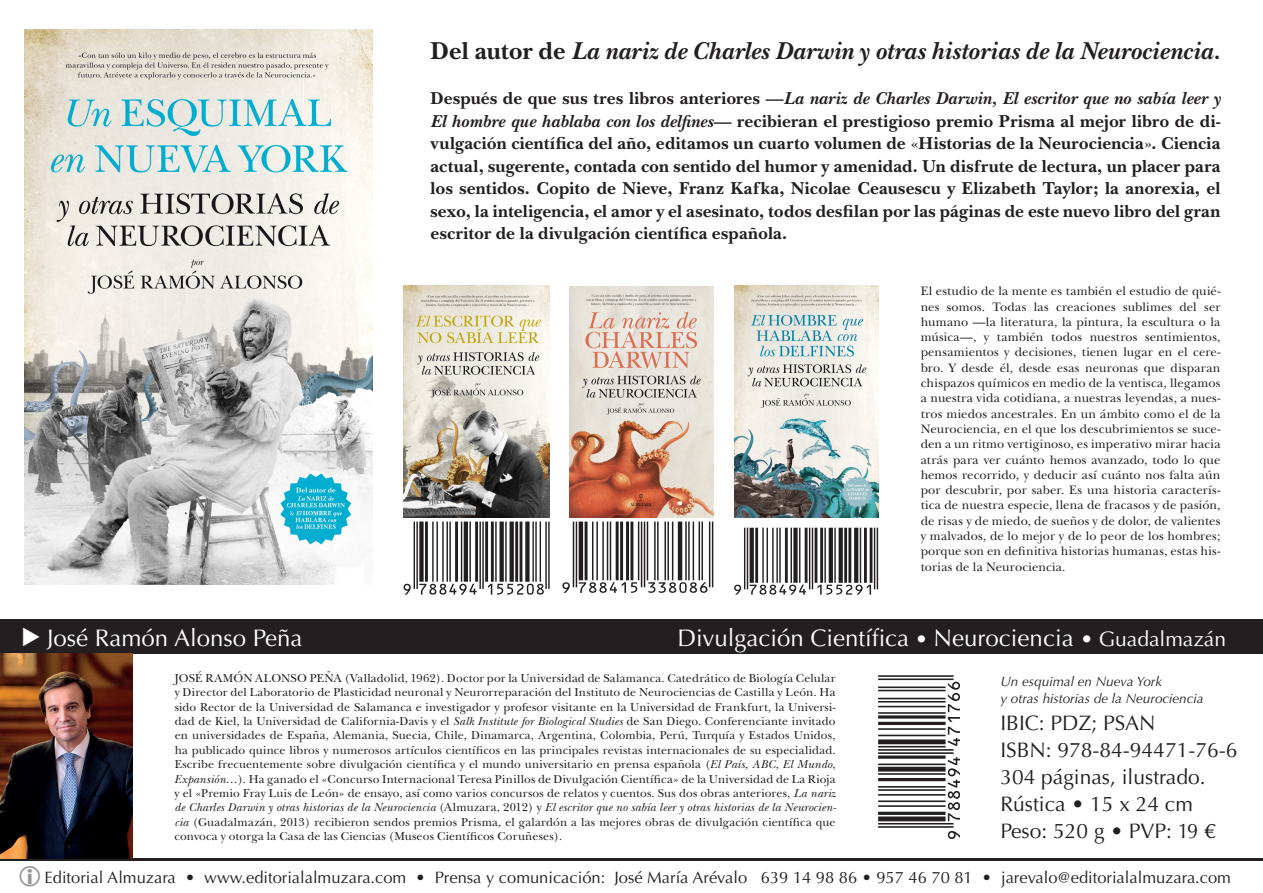
<style>
.page{position:relative;width:1263px;height:893px;background:#fff}
.page>*{position:absolute;margin:0;border:0;box-sizing:border-box;transform-origin:0 0}
.t1{font:italic 700 25.5px "New Baskerville";letter-spacing:.005em;color:#231f20}
.t2{font:24px "Optima";color:#fff}
.t3{font:21px/27px "Optima";color:#231f20}
.t4{font:700 18px/22.5px "New Baskerville";letter-spacing:.015em;color:#231f20;text-align:justify}
.t5{font:16.5px "Optima";color:#231f20}
.t6{font:italic 13.5px/16.5px "Optima";color:#231f20}
.t7{font:12.75px/15.3px "New Baskerville";letter-spacing:.015em;color:#231f20;text-align:justify}
.t8{font:12px/14.4px "New Baskerville";letter-spacing:.015em;color:#231f20;text-align:justify}
.s1{font-style:normal}
.s2{font-style:italic}
.s3{font-size:21px}
</style>
<div class="page">
<hr style="left:1px;top:859px;width:1262px;height:2px;background:#231f20">
<div style="left:0;top:620px;width:1263px;height:34px;background:#231f20"></div>
<img style="left:404px;top:286px;width:146px;height:231px">
<img style="left:0;top:654px;width:133px;height:204px">
<img style="left:570px;top:287px;width:143px;height:230px">
<svg style="left:562px;top:522px;width:151px;height:71px"></svg>
<svg style="left:404px;top:522px;width:146px;height:73px"></svg>
<img style="left:734px;top:286px;width:144px;height:231px">
<svg style="left:734px;top:528px;width:144px;height:67px"></svg>
<img style="left:24px;top:30px;width:349px;height:554px">
<svg style="left:878px;top:675px;width:82px;height:164px"></svg>
<h1 class="t1" style="left:431px;top:36px;width:791px"><span class="s1">Del autor de</span> La nariz de Charles Darwin y otras historias de la Neurociencia.</h1>
<p class="t4" style="left:431px;top:87px;width:791px">Después de que sus tres libros anteriores —<span class="s2">La nariz de Charles Darwin, El escritor que no sabía leer y El hombre que hablaba con los delfines</span>— recibieran el prestigioso premio Prisma al mejor libro de di&shy;vulgación científica del año, editamos un cuarto volumen de «Historias de la Neurociencia». Ciencia actual, sugerente, contada con sentido del humor y amenidad. Un disfrute de lectura, un placer para los sentidos. Copito de Nieve, Franz Kafka, Nicolae Ceausescu y Elizabeth Taylor; la anorexia, el sexo, la inteligencia, el amor y el asesinato, todos desfilan por las páginas de este nuevo libro del gran escritor de la divulgación científica española.</p>
<p class="t7" style="left:921px;top:284px;width:301px">El estudio de la mente es también el estudio de quié&shy;nes somos. Todas las creaciones sublimes del ser humano —la literatura, la pintura, la escultura o la música—, y también todos nuestros sentimientos, pensamientos y decisiones, tienen lugar en el cere&shy;bro. Y desde él, desde esas neuronas que disparan chispazos químicos en medio de la ventisca, llegamos a nuestra vida cotidiana, a nuestras leyendas, a nues&shy;tros miedos ancestrales. En un ámbito como el de la Neurociencia, en el que los descubrimientos se suce&shy;den a un ritmo vertiginoso, es imperativo mirar hacia atrás para ver cuánto hemos avanzado, todo lo que hemos recorrido, y deducir así cuánto nos falta aún por descubrir, por saber. Es una historia caracterís&shy;tica de nuestra especie, llena de fracasos y de pasión, de risas y de miedo, de sueños y de dolor, de valientes y malvados, de lo mejor y de lo peor de los hombres; porque son en definitiva historias humanas, estas his&shy;torias de la Neurociencia.</p>
<h2 class="t2" style="left:47px;top:624px;width:257px">José Ramón Alonso Peña</h2>
<h2 class="t2" style="left:677px;top:624px;width:550px">Divulgación Científica <span class="s3">•</span> Neurociencia <span class="s3">• Guadalmazán</span></h2>
<p class="t6" style="left:1000px;top:674px;width:205px">Un esquimal en Nueva York<br>y otras historias de la Neurociencia</p>
<h3 class="t3" style="left:1000px;top:710px;width:238px">IBIC: PDZ; PSAN<br>ISBN: 978-84-94471-76-6<br>304 páginas, ilustrado.<br>Rústica • 15 x 24 cm<br>Peso: 520 g • PVP: 19 €</h3>
<p class="t8" style="left:175px;top:671px;width:663px">JOSÉ RAMÓN ALONSO PEÑA (Valladolid, 1962). Doctor por la Universidad de Salamanca. Catedrático de Biología Celular y Director del Laboratorio de Plasticidad neuronal y Neurorreparación del Instituto de Neurociencias de Castilla y León. Ha sido Rector de la Universidad de Salamanca e investigador y profesor visitante en la Universidad de Frankfurt, la Universi&shy;dad de Kiel, la Universidad de California-Davis y el <span class="s2">Salk Institute for Biological Studies</span> de San Diego. Conferenciante invitado en universidades de España, Alemania, Suecia, Chile, Dinamarca, Argentina, Colombia, Perú, Turquía y Estados Unidos, ha publicado quince libros y numerosos artículos científicos en las principales revistas internacionales de su especialidad.<br>Escribe frecuentemente sobre divulgación científica y el mundo universitario en prensa española (<span class="s2">El País</span>, <span class="s2">ABC</span>, <span class="s2">El Mundo</span>, <span class="s2">Expansión</span>…). Ha ganado el «Concurso Internacional Teresa Pinillos de Divulgación Científica» de la Universidad de La Rioja y el «Premio Fray Luis de León» de ensayo, así como varios concursos de relatos y cuentos. Sus dos obras anteriores, <span class="s2">La nariz de Charles Darwin y otras historias de la Neurociencia</span> (Almuzara, 2012) y <span class="s2">El escritor que no sabía leer y otras historias de la Neurocien&shy;cia</span> (Guadalmazán, 2013) recibieron sendos premios Prisma, el galardón a las mejores obras de divulgación científica que convoca y otorga la Casa de las Ciencias (Museos Científicos Coruñeses).</p>
<h3 class="t5" style="left:45px;top:868px;width:1188px">Editorial Almuzara • www.editorialalmuzara.com • Prensa y comunicación: José María Arévalo 639 14 98 86 • 957 46 70 81 • jarevalo@editorialalmuzara.com</h3>
</div>
